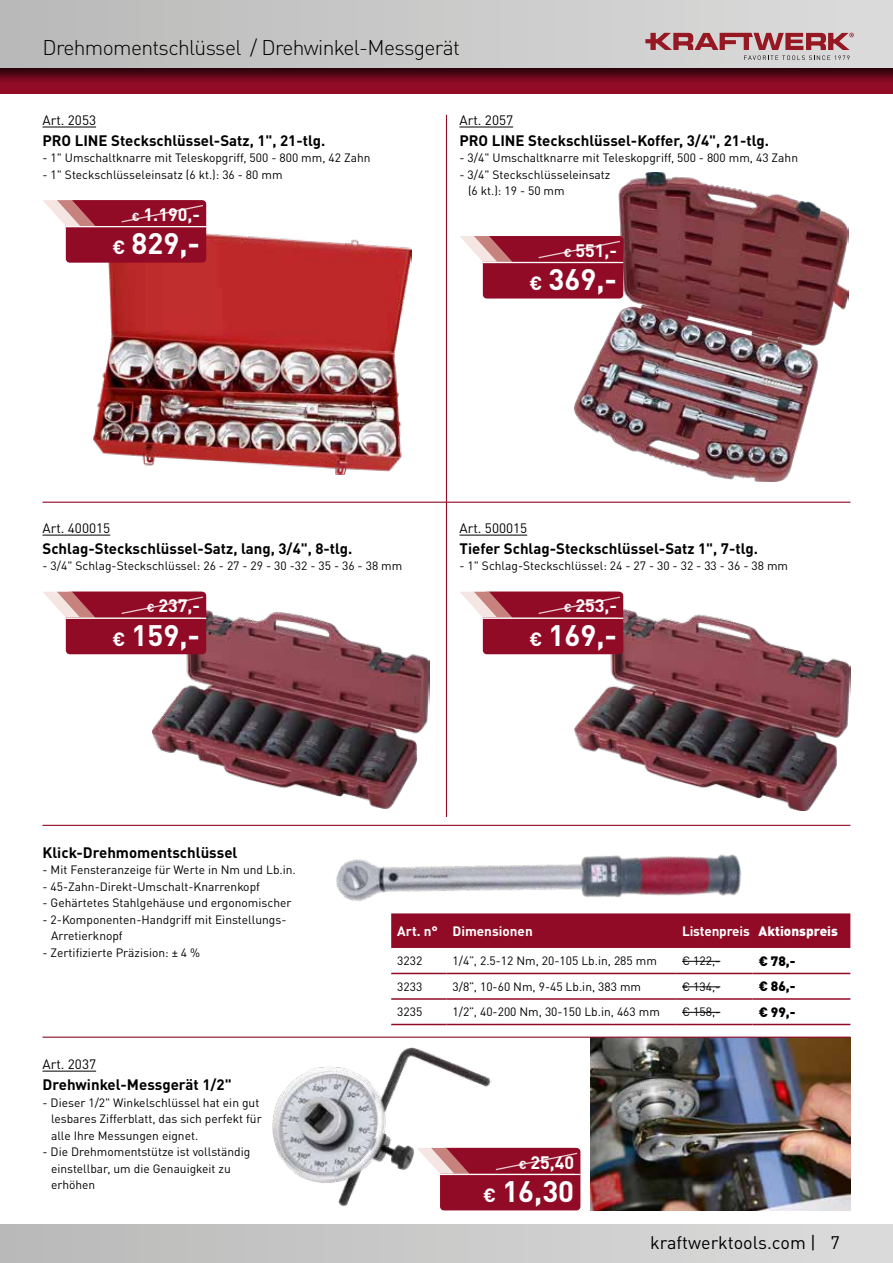
<style>
.page{position:relative;width:893px;height:1263px;background:#fff}
.page>*{position:absolute;margin:0;border:0;box-sizing:border-box;transform-origin:0 0}
.t1{font:700 29.25px "DIN Pro";color:#fff}
.t2{font:300 21px "DIN Pro";letter-spacing:-.03em;color:#000}
.t3{font:18px "DIN Pro";color:#000}
.t4{font:700 17.85px "DIN Pro";color:#fff}
.t5{font:700 15px "DIN Pro";color:#000}
.t6{font:13.5px "DIN Pro";color:#000}
.t7{font:900 13.5px "DIN Pro";color:#fff}
.t8{font:700 13.5px "DIN Pro";color:#fff}
.t9{font:900 13.5px/25.5px "DIN Pro";color:#000;text-align:justify}
.t10{font:12px/16.5px "DIN Pro";color:#000}
.s1{font-size:11.55px}
.s2{font-size:19.05px}
.s3{font-weight:700}
</style>
<div class="page">
<div style="left:0;top:0;width:893px;height:81px;background:linear-gradient(to right,#b9b9b9,#dbdbdb)"></div>
<div style="left:0;top:1225px;width:893px;height:38px;background:linear-gradient(to right,#b9b9b9,#dcdcdc)"></div>
<svg style="left:645px;top:33px;width:209px;height:27px;background:#bb8f93"></svg>
<div style="left:0;top:67px;width:893px;height:28px;background:#000;opacity:.75"></div>
<hr style="left:446px;top:115px;width:1px;height:702px;background:#910b26">
<img style="left:94px;top:227px;width:318px;height:248px">
<img style="left:574px;top:172px;width:275px;height:310px">
<img style="left:153px;top:609px;width:276px;height:200px">
<img style="left:273px;top:1048px;width:218px;height:158px">
<img style="left:574px;top:609px;width:276px;height:201px">
<img style="left:591px;top:1038px;width:259px;height:172px">
<hr style="left:43px;top:502px;width:807px;height:1px;background:#910b26">
<hr style="left:43px;top:825px;width:807px;height:1px;background:#910b26">
<hr style="left:43px;top:1036px;width:807px;height:2px;background:#910b26">
<img style="left:336px;top:854px;width:406px;height:47px">
<div style="left:391px;top:913px;width:459px;height:35px;background:#910b26"></div>
<hr style="left:391px;top:973px;width:55px;height:1px;background:#910b26">
<hr style="left:446px;top:973px;width:230px;height:1px;background:#910b26">
<hr style="left:676px;top:973px;width:77px;height:1px;background:#910b26">
<hr style="left:753px;top:973px;width:97px;height:1px;background:#910b26">
<hr style="left:391px;top:998px;width:55px;height:2px;background:#910b26">
<hr style="left:446px;top:998px;width:230px;height:2px;background:#910b26">
<hr style="left:676px;top:998px;width:77px;height:2px;background:#910b26">
<hr style="left:753px;top:998px;width:97px;height:2px;background:#910b26">
<hr style="left:391px;top:1024px;width:55px;height:1px;background:#910b26">
<hr style="left:446px;top:1024px;width:230px;height:1px;background:#910b26">
<hr style="left:676px;top:1024px;width:77px;height:1px;background:#910b26">
<hr style="left:753px;top:1024px;width:97px;height:1px;background:#910b26">
<hr style="left:682px;top:961px;width:38px;height:1px;background:#000">
<hr style="left:682px;top:986px;width:38px;height:1px;background:#000">
<hr style="left:682px;top:1012px;width:38px;height:1px;background:#000">
<hr style="left:43px;top:127px;width:53px;height:1px;background:#000">
<hr style="left:459px;top:127px;width:54px;height:1px;background:#000">
<hr style="left:459px;top:535px;width:68px;height:1px;background:#000">
<hr style="left:43px;top:535px;width:67px;height:1px;background:#000">
<hr style="left:43px;top:1071px;width:53px;height:1px;background:#000">
<div style="left:66px;top:200px;width:140px;height:63px;background:#910b26;border-radius:4px"></div>
<hr style="left:66px;top:226px;width:140px;height:1px;background:#fff">
<svg style="left:43px;top:200px;width:161px;height:26px"></svg>
<div style="left:483px;top:236px;width:140px;height:62px;background:#910b26;border-radius:4px"></div>
<hr style="left:483px;top:262px;width:140px;height:1px;background:#fff">
<svg style="left:460px;top:236px;width:161px;height:26px"></svg>
<div style="left:483px;top:592px;width:140px;height:62px;background:#910b26;border-radius:4px"></div>
<hr style="left:483px;top:618px;width:140px;height:1px;background:#fff">
<svg style="left:460px;top:592px;width:161px;height:26px"></svg>
<div style="left:440px;top:1148px;width:140px;height:62px;background:#910b26;border-radius:4px"></div>
<hr style="left:440px;top:1174px;width:140px;height:1px;background:#fff">
<svg style="left:416px;top:1148px;width:163px;height:26px"></svg>
<div style="left:66px;top:592px;width:140px;height:62px;background:#910b26;border-radius:4px"></div>
<hr style="left:66px;top:618px;width:140px;height:1px;background:#fff">
<svg style="left:43px;top:592px;width:161px;height:26px"></svg>
<h2 class="t2" style="left:43px;top:31px;width:419px">Drehmomentschlüssel / Drehwinkel-Messgerät</h2>
<p class="t6" style="left:43px;top:110px;width:55px">Art. 2053</p>
<p class="t5" style="left:43px;top:129px;width:284px">PRO LINE Steckschlüssel-Satz, 1", 21-tlg.</p>
<p class="t10" style="left:43px;top:149px;width:329px">- 1" Umschaltknarre mit Teleskopgriff, 500 - 800 mm, 42 Zahn</p>
<p class="t10" style="left:43px;top:166px;width:242px">- 1" Steckschlüsseleinsatz (6 kt.): 36 - 80 mm</p>
<h3 class="t4" style="left:132px;top:200px;width:70px"><span class="s1">€</span> 1.190,-</h3>
<h1 class="t1" style="left:112px;top:221px;width:89px"><span class="s2">€</span> 829,-</h1>
<p class="t6" style="left:459px;top:110px;width:55px">Art. 2057</p>
<p class="t5" style="left:459px;top:129px;width:311px">PRO LINE Steckschlüssel-Koffer, 3/4", 21-tlg.</p>
<p class="t10" style="left:459px;top:149px;width:340px">- 3/4" Umschaltknarre mit Teleskopgriff, 500 - 800 mm, 43 Zahn</p>
<p class="t10" style="left:468px;top:166px;width:144px;text-indent:-9px">- 3/4" Steckschlüsseleinsatz (6 kt.): 19 - 50 mm</p>
<h3 class="t4" style="left:564px;top:236px;width:55px"><span class="s1">€</span> 551,-</h3>
<h1 class="t1" style="left:529px;top:257px;width:89px"><span class="s2">€</span> 369,-</h1>
<p class="t6" style="left:43px;top:518px;width:69px">Art. 400015</p>
<p class="t5" style="left:43px;top:537px;width:312px">Schlag-Steckschlüssel-Satz, lang, 3/4", 8-tlg.</p>
<p class="t10" style="left:43px;top:557px;width:361px">- 3/4" Schlag-Steckschlüssel: 26 - 27 - 29 - 30 -32 - 35 - 36 - 38 mm</p>
<p class="t6" style="left:459px;top:518px;width:69px">Art. 500015</p>
<p class="t5" style="left:459px;top:537px;width:300px">Tiefer Schlag-Steckschlüssel-Satz 1", 7-tlg.</p>
<p class="t10" style="left:459px;top:557px;width:330px">- 1" Schlag-Steckschlüssel: 24 - 27 - 30 - 32 - 33 - 36 - 38 mm</p>
<h3 class="t4" style="left:147px;top:592px;width:55px"><span class="s1">€</span> 237,-</h3>
<h3 class="t4" style="left:564px;top:592px;width:55px"><span class="s1">€</span> 253,-</h3>
<h1 class="t1" style="left:112px;top:612px;width:89px"><span class="s2">€</span> 159,-</h1>
<h1 class="t1" style="left:529px;top:612px;width:89px"><span class="s2">€</span> 169,-</h1>
<p class="t5" style="left:43px;top:840px;width:196px">Klick-Drehmomentschlüssel</p>
<p class="t10" style="left:43px;top:861px;width:255px">- Mit Fensteranzeige für Werte in Nm und Lb.in.</p>
<p class="t10" style="left:43px;top:877px;width:219px">- 45-Zahn-Direkt-Umschalt-Knarrenkopf</p>
<p class="t10" style="left:43px;top:894px;width:251px">- Gehärtetes Stahlgehäuse und ergonomischer</p>
<p class="t10" style="left:51px;top:910px;width:237px;text-indent:-9px">- 2-Komponenten-Handgriff mit Einstellungs-<br>Arretierknopf</p>
<p class="t10" style="left:43px;top:943px;width:159px">- Zertifizierte Präzision: ± 4 %</p>
<p class="t6" style="left:43px;top:1054px;width:55px">Art. 2037</p>
<p class="t5" style="left:43px;top:1073px;width:191px">Drehwinkel-Messgerät 1/2"</p>
<p class="t10" style="left:51px;top:1093px;width:212px;text-indent:-9px">- Dieser 1/2" Winkelschlüssel hat ein gut lesbares Zifferblatt, das sich perfekt für alle Ihre Messungen eignet.</p>
<p class="t10" style="left:51px;top:1143px;width:201px;text-indent:-9px">- Die Drehmomentstütze ist vollständig einstellbar, um die Genauigkeit zu erhöhen</p>
<p class="t8" style="left:397px;top:920px;width:137px">Art. n° Dimensionen</p>
<p class="t7" style="left:682px;top:920px;width:157px"><span class="s3">Listenpreis</span> Aktionspreis</p>
<p class="t10" style="left:397px;top:952px;width:27px">3232</p>
<p class="t10" style="left:452px;top:952px;width:206px">1/4”, 2.5-12 Nm, 20-105 Lb.in, 285 mm</p>
<p class="t10" style="left:682px;top:952px;width:40px">€ 122,-</p>
<p class="t10" style="left:397px;top:977px;width:27px">3233</p>
<p class="t10" style="left:452px;top:977px;width:190px">3/8”, 10-60 Nm, 9-45 Lb.in, 383 mm</p>
<p class="t10" style="left:682px;top:977px;width:40px">€ 134,-</p>
<p class="t10" style="left:397px;top:1003px;width:27px">3235</p>
<p class="t10" style="left:452px;top:1003px;width:209px">1/2”, 40-200 Nm, 30-150 Lb.in, 463 mm</p>
<p class="t10" style="left:682px;top:1003px;width:40px">€ 158,-</p>
<p class="t9" style="left:759px;top:947px;width:38px">€ 78,- € 86,- € 99,-</p>
<h3 class="t4" style="left:519px;top:1148px;width:57px"><span class="s1">€</span> 25,40</h3>
<h1 class="t1" style="left:483px;top:1169px;width:93px"><span class="s2">€</span> 16,30</h1>
<h3 class="t3" style="left:650px;top:1229px;width:191px">kraftwerktools.com | 7</h3>
</div>
